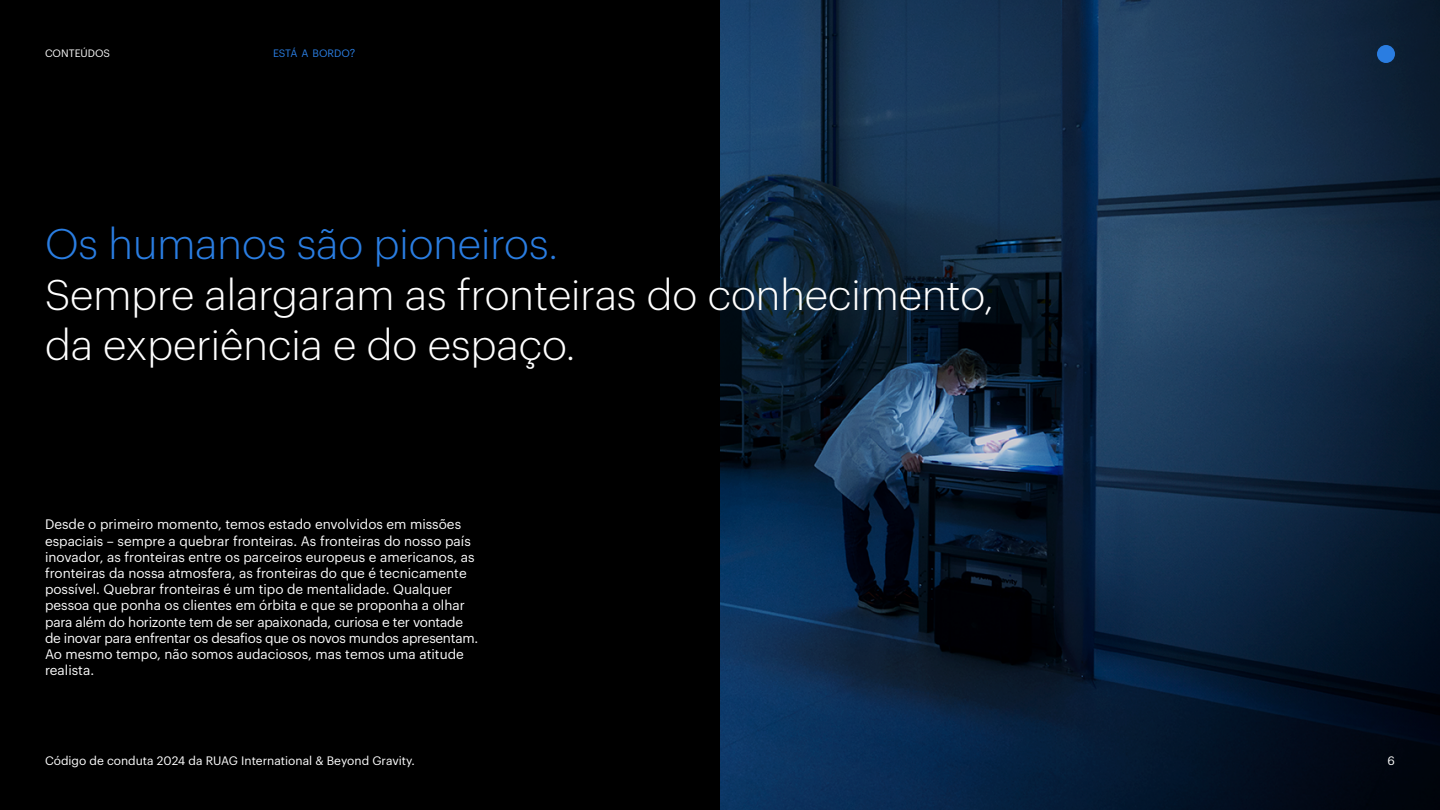
<style>
.page{position:relative;width:1440px;height:810px;background:#000}
.page>*{position:absolute;margin:0;border:0;box-sizing:border-box;transform-origin:0 0}
.t1{font:300 42px/50.4px "Graphik";color:#fff}
.t2{font:300 42px "Graphik";color:#2a7de1}
.t3{font:13.5px/16.2px "Graphik";color:#fafafa}
.t4{font:12px "Graphik";color:#fff}
.t5{font:12px "Graphik";color:#fafafa}
.t6{font:10.5px "Graphik";color:#2a7de1}
.t7{font:10.5px "Graphik";color:#fafafa}
.s1{font-size:11.25px}
</style>
<div class="page">
<img style="left:720px;top:0;width:720px;height:810px">
<div style="left:1377px;top:45px;width:18px;height:18px;background:#2a7de1;border-radius:50%"></div>
<p class="t7" style="left:45px;top:46px;width:67px">CONTEÚDOS</p>
<p class="t6" style="left:273px;top:46px;width:84px">ESTÁ A BORDO<span class="s1">?</span></p>
<h1 class="t2" style="left:45px;top:214px;width:515px">Os humanos são pioneiros.</h1>
<h1 class="t1" style="left:45px;top:266px;width:950px">Sempre alargaram as fronteiras do conhecimento, da experiência e do espaço.</h1>
<p class="t3" style="left:45px;top:515px;width:435px">Desde o primeiro momento, temos estado envolvidos em missões espaciais – sempre a quebrar fronteiras. As fronteiras do nosso país inovador, as fronteiras entre os parceiros europeus e americanos, as fronteiras da nossa atmosfera, as fronteiras do que é tecnicamente possível. Quebrar fronteiras é um tipo de mentalidade. Qualquer pessoa que ponha os clientes em órbita e que se proponha a olhar para além do horizonte tem de ser apaixonada, curiosa e ter vontade de inovar para enfrentar os desafios que os novos mundos apresentam.<br>Ao mesmo tempo, não somos audaciosos, mas temos uma atitude realista.</p>
<p class="t4" style="left:45px;top:752px;width:371px">Código de conduta 2024 da RUAG International &amp; Beyond Gravity.</p>
<p class="t5" style="left:1388px;top:752px;width:9px">6</p>
</div>
